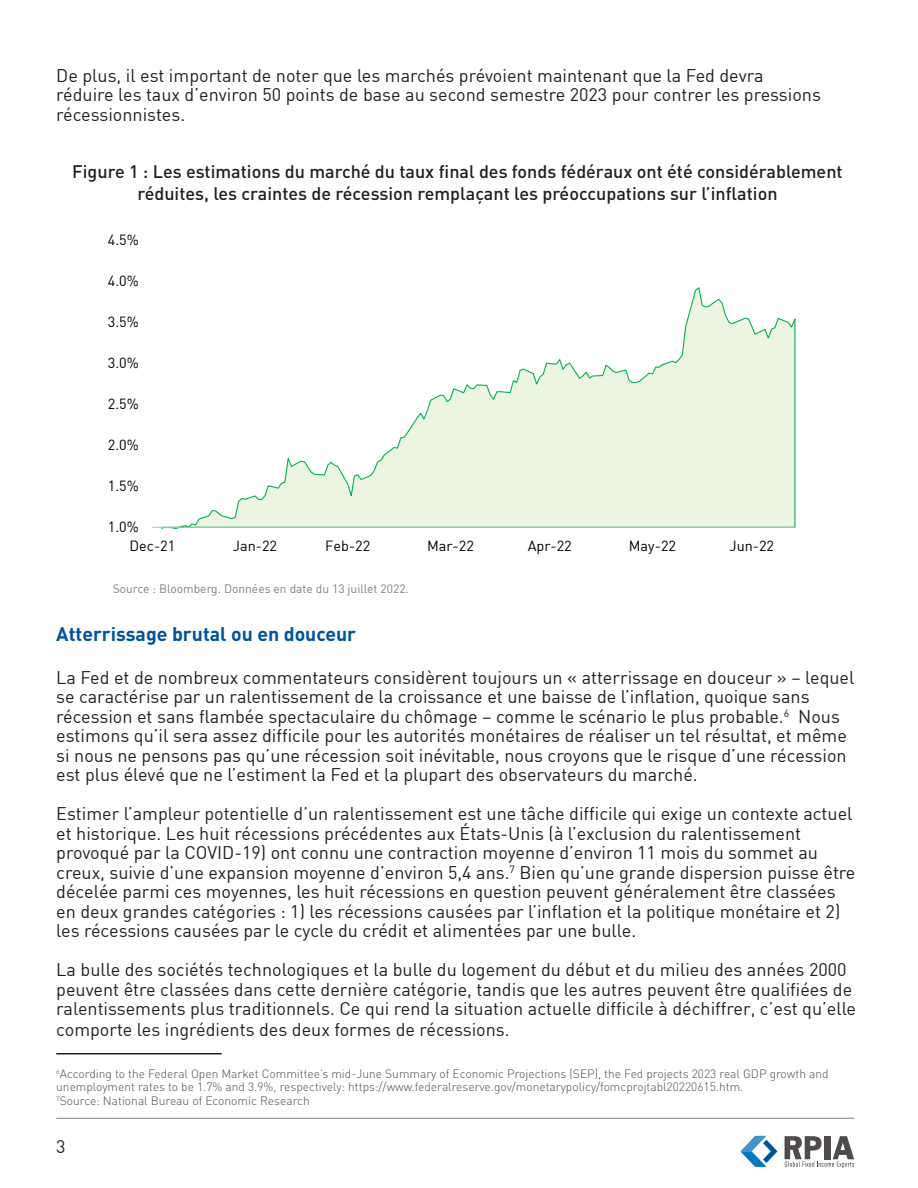
<style>
.page{position:relative;width:918px;height:1188px;background:#fff}
.page>*{position:absolute;margin:0;border:0;box-sizing:border-box;transform-origin:0 0}
.TOC_Body{font:700 19.5px "DIN";color:#00539b}
.TOC_Body-2{font:18px/19.5px "DIN";color:#231f20}
.TOC_Body-3{font:500 18px/21.6px "DIN";color:#231f20;text-align:center}
.t1{font:14.4px "DIN";letter-spacing:.005em;color:#000}
.RPIA_H{font:300 12px/13.5px "DIN";color:#4b4c4d}
.TOC_Body-4{font:12px "DIN";color:#808080}
</style>
<div class="page">
<hr style="left:56px;top:1118px;width:798px;height:1px;background:#808080">
<svg style="left:740px;top:1136px;width:37px;height:31px"></svg>
<svg style="left:785px;top:1136px;width:69px;height:31px"></svg>
<hr style="left:56px;top:1053px;width:166px;height:1px;background:#231f20">
<svg style="left:161px;top:287px;width:635px;height:241px"></svg>
<hr style="left:152px;top:527px;width:643px;height:1px;background:#bfbfbf">
<p class="TOC_Body-2" style="left:56px;top:65px;width:766px">De plus, il est important de noter que les marchés prévoient maintenant que la Fed devra réduire les taux d’environ 50 points de base au second semestre 2023 pour contrer les pressions récessionnistes.</p>
<p class="TOC_Body-3" style="left:72px;top:161px;width:772px">Figure 1 : Les estimations du marché du taux final des fonds fédéraux ont été considérablement réduites, les craintes de récession remplaçant les préoccupations sur l’inflation</p>
<p class="t1" style="left:108px;top:231px;width:33px">4.5%</p>
<p class="t1" style="left:108px;top:272px;width:33px">4.0%</p>
<p class="t1" style="left:108px;top:313px;width:33px">3.5%</p>
<p class="t1" style="left:108px;top:354px;width:33px">3.0%</p>
<p class="t1" style="left:108px;top:395px;width:33px">2.5%</p>
<p class="t1" style="left:108px;top:436px;width:33px">2.0%</p>
<p class="t1" style="left:108px;top:477px;width:33px">1.5%</p>
<p class="t1" style="left:108px;top:518px;width:33px">1.0%</p>
<p class="t1" style="left:129px;top:537px;width:47px">Dec-21</p>
<p class="t1" style="left:233px;top:537px;width:46px">Jan-22</p>
<p class="t1" style="left:325px;top:537px;width:47px">Feb-22</p>
<p class="t1" style="left:427px;top:537px;width:48px">Mar-22</p>
<p class="t1" style="left:528px;top:537px;width:46px">Apr-22</p>
<p class="t1" style="left:629px;top:537px;width:49px">May-22</p>
<p class="t1" style="left:729px;top:537px;width:46px">Jun-22</p>
<p class="TOC_Body-4" style="left:113px;top:581px;width:298px">Source : Bloomberg. Données en date du 13 juillet 2022.</p>
<p class="TOC_Body" style="left:56px;top:621px;width:301px">Atterrissage brutal ou en douceur</p>
<p class="TOC_Body-2" style="left:56px;top:667px;width:800px">La Fed et de nombreux commentateurs considèrent toujours un « atterrissage en douceur » – lequel se caractérise par un ralentissement de la croissance et une baisse de l’inflation, quoique sans récession et sans flambée spectaculaire du chômage – comme le scénario le plus probable.<sup>6</sup> Nous estimons qu’il sera assez difficile pour les autorités monétaires de réaliser un tel résultat, et même si nous ne pensons pas qu’une récession soit inévitable, nous croyons que le risque d’une récession est plus élevé que ne l’estiment la Fed et la plupart des observateurs du marché.</p>
<p class="TOC_Body-2" style="left:56px;top:804px;width:801px">Estimer l’ampleur potentielle d’un ralentissement est une tâche difficile qui exige un contexte actuel et historique. Les huit récessions précédentes aux États-Unis (à l’exclusion du ralentissement provoqué par la COVID-19) ont connu une contraction moyenne d’environ 11 mois du sommet au creux, suivie d’une expansion moyenne d’environ 5,4 ans.<sup>7</sup> Bien qu’une grande dispersion puisse être décelée parmi ces moyennes, les huit récessions en question peuvent généralement être classées en deux grandes catégories : 1) les récessions causées par l’inflation et la politique monétaire et 2) les récessions causées par le cycle du crédit et alimentées par une bulle.</p>
<p class="TOC_Body-2" style="left:56px;top:959px;width:801px;line-height:20px">La bulle des sociétés technologiques et la bulle du logement du début et du milieu des années 2000 peuvent être classées dans cette dernière catégorie, tandis que les autres peuvent être qualifiées de ralentissements plus traditionnels. Ce qui rend la situation actuelle difficile à déchiffrer, c’est qu’elle comporte les ingrédients des deux formes de récessions.</p>
<p class="RPIA_H" style="left:56px;top:1067px;width:774px"><sup>6</sup>According to the Federal Open Market Committee’s mid-June Summary of Economic Projections (SEP), the Fed projects 2023 real GDP growth and unemployment rates to be 1.7% and 3.9%, respectively: https://www.federalreserve.gov/monetarypolicy/fomcprojtabl20220615.htm.</p>
<p class="RPIA_H" style="left:56px;top:1094px;width:255px"><sup>7</sup>Source: National Bureau of Economic Research</p>
<p class="TOC_Body-2" style="left:56px;top:1137px;width:11px">3</p>
</div>
